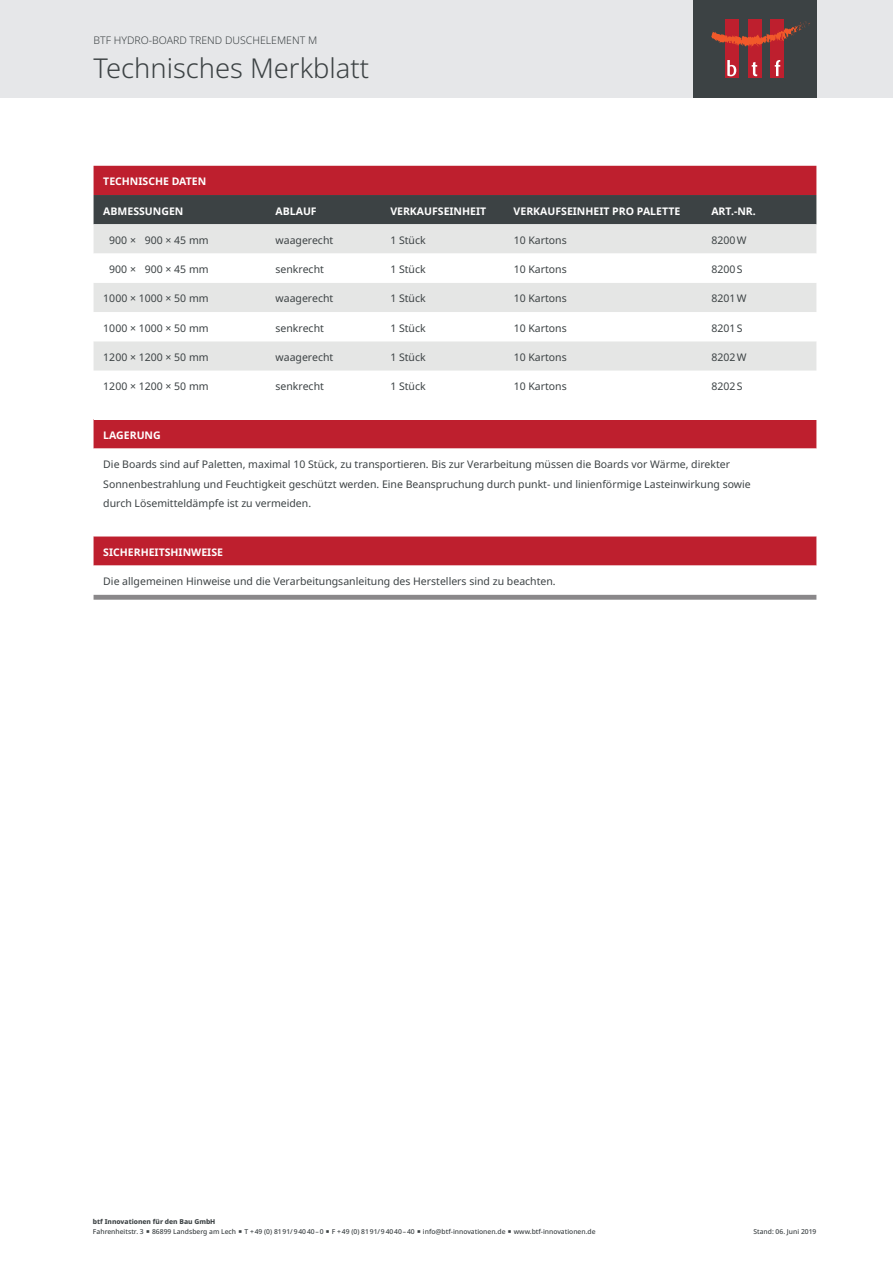
<style>
.page{position:relative;width:893px;height:1263px;background:#fff}
.page>*{position:absolute;margin:0;border:0;box-sizing:border-box;transform-origin:0 0}
.t1{font:300 27.3px "Noto Sans";color:#3c4244}
.t2{font:10.5px/19.5px "Noto Sans";color:#3c4244}
.t3{font:700 10.5px "Noto Sans";color:#fff}
.t4{font:300 10.5px "Noto Sans";color:#3c4244}
.t5{font:500 6.75px/9.8px "Noto Sans";color:#3c4244}
.s1{font-weight:800}
</style>
<div class="page">
<div style="left:0;top:0;width:893px;height:98px;background:#e6e7e9"></div>
<div style="left:693px;top:0;width:123px;height:98px;background:#3c4244"></div>
<div style="left:725px;top:20px;width:13px;height:58px;background:#be1f2e"></div>
<svg style="left:727px;top:60px;width:9px;height:16px"></svg>
<div style="left:748px;top:20px;width:13px;height:58px;background:#be1f2e"></div>
<svg style="left:752px;top:62px;width:5px;height:14px"></svg>
<div style="left:771px;top:20px;width:13px;height:58px;background:#be1f2e"></div>
<svg style="left:775px;top:60px;width:5px;height:16px"></svg>
<svg style="left:711px;top:21px;width:99px;height:27px"></svg>
<div style="left:94px;top:420px;width:722px;height:28px;background:#be1f2e"></div>
<svg style="left:94px;top:448px;width:722px;height:147px"></svg>
<svg style="left:94px;top:595px;width:722px;height:5px;background:#908f90"></svg>
<svg style="left:94px;top:166px;width:722px;height:58px;background:#7d3039"></svg>
<div style="left:94px;top:224px;width:722px;height:146px;background:#e5e6e5"></div>
<svg style="left:94px;top:254px;width:722px;height:87px"></svg>
<p class="t4" style="left:94px;top:33px;width:225px">BTF HYDRO-BOARD TREND DUSCHELEMENT M</p>
<h1 class="t1" style="left:94px;top:49px;width:277px">Technisches Merkblatt</h1>
<p class="t3" style="left:103px;top:174px;width:104px">TECHNISCHE DATEN</p>
<p class="t3" style="left:103px;top:203px;width:82px">ABMESSUNGEN</p>
<p class="t3" style="left:275px;top:203px;width:43px">ABLAUF</p>
<p class="t3" style="left:390px;top:203px;width:97px">VERKAUFSEINHEIT</p>
<p class="t3" style="left:514px;top:203px;width:168px">VERKAUFSEINHEIT PRO PALETTE</p>
<p class="t3" style="left:711px;top:203px;width:46px">ART.-NR.</p>
<p class="t2" style="left:109px;top:230px;width:101px">900 × 900 × 45 mm</p>
<p class="t2" style="left:276px;top:230px;width:59px">waagerecht</p>
<p class="t2" style="left:390px;top:230px;width:37px">1 Stück</p>
<p class="t2" style="left:514px;top:230px;width:55px">10 Kartons</p>
<p class="t2" style="left:711px;top:230px;width:37px">8200W</p>
<p class="t2" style="left:109px;top:260px;width:101px">900 × 900 × 45 mm</p>
<p class="t2" style="left:276px;top:260px;width:50px">senkrecht</p>
<p class="t2" style="left:390px;top:260px;width:37px">1 Stück</p>
<p class="t2" style="left:514px;top:260px;width:55px">10 Kartons</p>
<p class="t2" style="left:711px;top:260px;width:33px">8200S</p>
<p class="t2" style="left:103px;top:289px;width:107px">1000 × 1000 × 50 mm</p>
<p class="t2" style="left:276px;top:289px;width:59px">waagerecht</p>
<p class="t2" style="left:390px;top:289px;width:37px">1 Stück</p>
<p class="t2" style="left:514px;top:289px;width:55px">10 Kartons</p>
<p class="t2" style="left:711px;top:289px;width:37px">8201W</p>
<p class="t2" style="left:103px;top:318px;width:107px">1000 × 1000 × 50 mm</p>
<p class="t2" style="left:276px;top:318px;width:50px">senkrecht</p>
<p class="t2" style="left:390px;top:318px;width:37px">1 Stück</p>
<p class="t2" style="left:514px;top:318px;width:55px">10 Kartons</p>
<p class="t2" style="left:711px;top:318px;width:33px">8201S</p>
<p class="t2" style="left:103px;top:347px;width:107px">1200 × 1200 × 50 mm</p>
<p class="t2" style="left:276px;top:347px;width:59px">waagerecht</p>
<p class="t2" style="left:390px;top:347px;width:37px">1 Stück</p>
<p class="t2" style="left:514px;top:347px;width:55px">10 Kartons</p>
<p class="t2" style="left:711px;top:347px;width:37px">8202W</p>
<p class="t2" style="left:103px;top:377px;width:107px">1200 × 1200 × 50 mm</p>
<p class="t2" style="left:276px;top:377px;width:50px">senkrecht</p>
<p class="t2" style="left:390px;top:377px;width:37px">1 Stück</p>
<p class="t2" style="left:514px;top:377px;width:55px">10 Kartons</p>
<p class="t2" style="left:711px;top:377px;width:33px">8202S</p>
<p class="t3" style="left:103px;top:428px;width:59px">LAGERUNG</p>
<p class="t2" style="left:103px;top:455px;width:649px">Die Boards sind auf Paletten, maximal 10 Stück, zu transportieren. Bis zur Verarbeitung müssen die Boards vor Wärme, direkter<br>Sonnenbestrahlung und Feuchtigkeit geschützt werden. Eine Beanspruchung durch punkt- und linienförmige Lasteinwirkung sowie durch Lösemitteldämpfe ist zu vermeiden.</p>
<p class="t3" style="left:103px;top:545px;width:121px">SICHERHEITSHINWEISE</p>
<p class="t2" style="left:103px;top:572px;width:454px">Die allgemeinen Hinweise und die Verarbeitungsanleitung des Herstellers sind zu beachten.</p>
<p class="t5" style="left:93px;top:1216px;width:504px"><span class="s1">btf Innovationen für den Bau GmbH<br></span>Fahrenheitstr. 3 ○ 86899 Landsberg am Lech ○ T +49 (0) 8191/94040–0 ○ F +49 (0) 8191/94040–40 ○ info@btf-innovationen.de ○ www.btf-innovationen.de</p>
<p class="t5" style="left:753px;top:1226px;width:65px">Stand: 06. Juni 2019</p>
</div>
